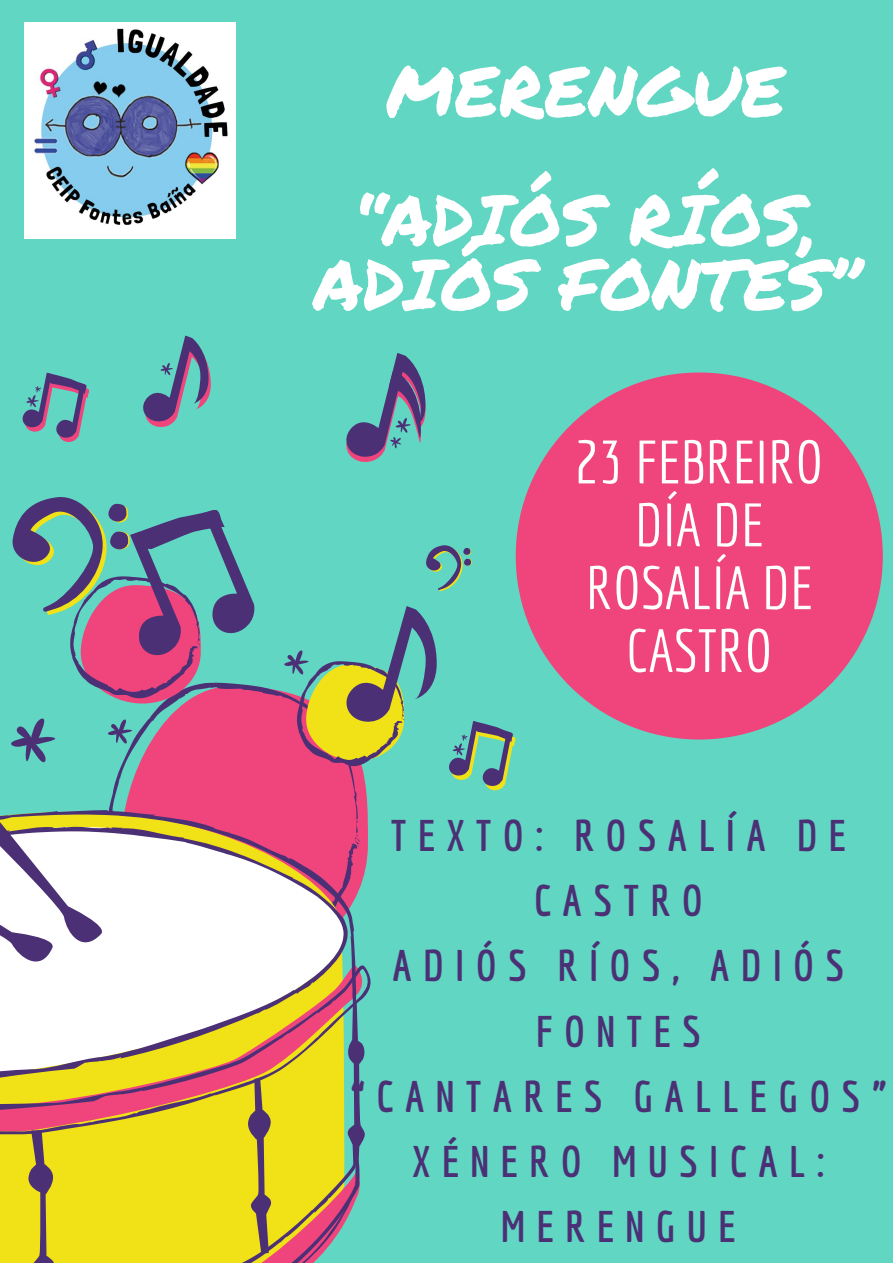
<style>
.page{position:relative;width:893px;height:1263px;background:#61d6c2}
.page>*{position:absolute;margin:0;border:0;box-sizing:border-box;transform-origin:0 0}
.t1{font:70.35px/64.4px "Permanent Marker";color:#fff;text-align:center}
.t2{font:59.55px/62.8px "Economica";color:#fff;text-align:center}
.t3{font:700 43.2px/65.2px "Economica";letter-spacing:.26em;color:#4b3076;text-align:center}
</style>
<div class="page">
<svg style="left:358px;top:766px;width:10px;height:124px"></svg>
<div style="left:257px;top:686px;width:101px;height:124px;background:#ef457c"></div>
<svg style="left:359px;top:834px;width:1px;height:22px"></svg>
<svg style="left:282px;top:606px;width:155px;height:160px"></svg>
<svg style="left:0;top:810px;width:359px;height:453px;background:#e0c267"></svg>
<div style="left:516px;top:372px;width:366px;height:367px;background:#ef457c;border-radius:50%"></div>
<svg style="left:0;top:497px;width:257px;height:476px"></svg>
<svg style="left:449px;top:721px;width:67px;height:69px"></svg>
<svg style="left:346px;top:353px;width:80px;height:109px"></svg>
<svg style="left:143px;top:335px;width:68px;height:92px"></svg>
<svg style="left:22px;top:373px;width:67px;height:69px"></svg>
<svg style="left:426px;top:545px;width:46px;height:46px"></svg>
<img style="left:25px;top:23px;width:211px;height:216px">
<h1 class="t1" style="left:386px;top:57px;width:400px">MERENGUE</h1>
<h1 class="t1" style="left:313px;top:186px;width:546px">“ADIÓS RÍOS,<br>ADIÓS FONTES”</h1>
<p class="t2" style="left:575px;top:430px;width:250px">23 FEBREIRO<br>DÍA DE<br>ROSALÍA DE<br>CASTRO</p>
<p class="t3" style="left:391px;top:802px;width:457px">TEXTO: ROSALÍA DE<br>CASTRO</p>
<p class="t3" style="left:392px;top:932px;width:453px">ADIÓS RÍOS, ADIÓS<br>FONTES</p>
<p class="t3" style="left:350px;top:1063px;width:537px">“CANTARES GALLEGOS”</p>
<h2 class="t3" style="left:412px;top:1128px;width:414px">XÉNERO MUSICAL:<br>MERENGUE</h2>
</div>
